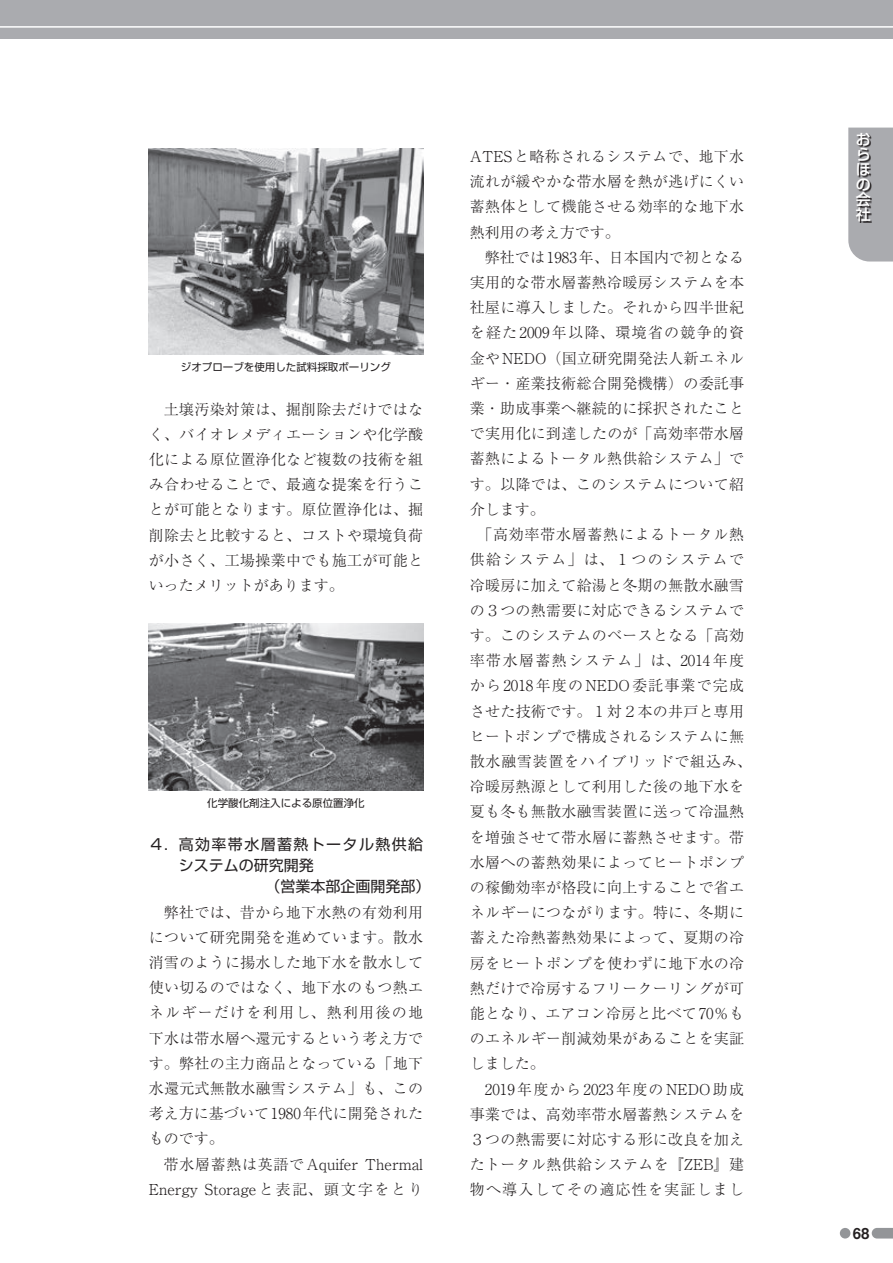
<style>
.page{position:relative;width:893px;height:1263px;background:#fff}
.page>*{position:absolute;margin:0;border:0;box-sizing:border-box;transform-origin:0 0}
.t1{font:300 15px/25.2px "Ryumin Pr 6 N";letter-spacing:.015em;color:#231f20;text-align:justify}
.t2{font:300 15px "Ryumin Pr 6 N";letter-spacing:.08em;color:#231f20}
.t3{font:300 15px "Ryumin Pr 6 N";letter-spacing:.05em;color:#231f20}
.t4{font:300 15px "Ryumin Pr 6 N";letter-spacing:.09em;color:#231f20}
.t5{font:15px "Shin Go Pr 6 N";color:#231f20}
.t6{font:300 15px "Ryumin Pr 6 N";letter-spacing:.095em;color:#231f20}
.t7{font:15px "Shin Go Pr 6 N";letter-spacing:.09em;color:#231f20}
.t8{font:300 15px "Ryumin Pr 6 N";letter-spacing:.085em;color:#231f20}
.t9{font:500 15px/15px "Shin Go Pr 6 N";color:#fff;text-align:justify}
.t10{font:15px "Midashi Go Pr 6 N MB31";color:#231f20}
.t11{font:10.5px "Shin Go Pr 6 N";color:#231f20}
</style>
<div class="page">
<div style="left:0;top:0;width:893px;height:38px;background:#aaabaf"></div>
<hr style="left:0;top:26px;width:893px;height:2px;background:#fff">
<div style="left:848px;top:128px;width:45px;height:133px;background:#aaabaf"></div>
<svg style="left:857px;top:134px;width:15px;height:89px"></svg>
<img style="left:149px;top:149px;width:274px;height:206px">
<img style="left:149px;top:623px;width:274px;height:167px">
<svg style="left:872px;top:1228px;width:21px;height:10px"></svg>
<div style="left:840px;top:1228px;width:10px;height:10px;background:#939598;border-radius:50%"></div>
<p class="t11" style="left:181px;top:359px;width:211px">ジオプローブを使用した試料採取ボーリング</p>
<p class="t1" style="left:149px;top:395px;width:276px;text-indent:15px">土壌汚染対策は、掘削除去だけではなく、バイオレメディエーションや化学酸化による原位置浄化など複数の技術を組み合わせることで、最適な提案を行うことが可能となります。原位置浄化は、掘削除去と比較すると、コストや環境負荷が小さく、工場操業中でも施工が可能といったメリットがあります。</p>
<p class="t11" style="left:207px;top:795px;width:159px">化学酸化剤注入による原位置浄化</p>
<p class="t7" style="left:149px;top:832px;width:276px">４．高効率帯水層蓄熱トータル熱供給</p>
<p class="t5" style="left:179px;top:853px;width:136px">システムの研究開発</p>
<p class="t5" style="left:266px;top:874px;width:166px">（営業本部企画開発部）</p>
<p class="t1" style="left:149px;top:898px;width:276px;text-indent:15px">弊社では、昔から地下水熱の有効利用について研究開発を進めています。散水消雪のように揚水した地下水を散水して使い切るのではなく、地下水のもつ熱エネルギーだけを利用し、熱利用後の地下水は帯水層へ還元するという考え方です。弊社の主力商品となっている「地下水還元式無散水融雪システム」も、この考え方に基づいて1980年代に開発されたものです。</p>
<p class="t1" style="left:149px;top:1150px;width:276px;text-align:right">帯水層蓄熱は英語でAquifer Thermal<br>Energy Storage と表記、頭文字をとり</p>
<p class="t1" style="left:470px;top:143px;width:276px">ATESと略称されるシステムで、地下水流れが緩やかな帯水層を熱が逃げにくい蓄熱体として機能させる効率的な地下水熱利用の考え方です。</p>
<p class="t1" style="left:485px;top:244px;width:261px">弊社では1983年、日本国内で初となる</p>
<p class="t1" style="left:470px;top:269px;width:276px">実用的な帯水層蓄熱冷暖房システムを本</p>
<p class="t1" style="left:470px;top:294px;width:276px">社屋に導入しました。それから四半世紀</p>
<p class="t2" style="left:470px;top:321px;width:276px">を経た2009年以降、環境省の競争的資</p>
<p class="t1" style="left:470px;top:345px;width:276px">金やNEDO（国立研究開発法人新エネル</p>
<p class="t1" style="left:470px;top:370px;width:276px">ギー・産業技術総合開発機構）の委託事</p>
<p class="t1" style="left:470px;top:395px;width:276px">業・助成事業へ継続的に採択されたこと</p>
<p class="t1" style="left:470px;top:420px;width:276px">で実用化に到達したのが「高効率帯水層</p>
<p class="t1" style="left:470px;top:445px;width:276px">蓄熱によるトータル熱供給システム」で</p>
<p class="t1" style="left:470px;top:471px;width:276px">す。以降では、このシステムについて紹</p>
<p class="t1" style="left:470px;top:496px;width:76px">介します。</p>
<p class="t3" style="left:477px;top:523px;width:268px">「高効率帯水層蓄熱によるトータル熱</p>
<p class="t8" style="left:470px;top:548px;width:276px">供給システム」は、１つのシステムで</p>
<p class="t1" style="left:470px;top:571px;width:276px">冷暖房に加えて給湯と冬期の無散水融雪</p>
<p class="t1" style="left:470px;top:597px;width:276px">の３つの熱需要に対応できるシステムで</p>
<p class="t1" style="left:470px;top:622px;width:276px">す。このシステムのベースとなる「高効</p>
<p class="t6" style="left:470px;top:649px;width:276px">率帯水層蓄熱システム」は、2014年度</p>
<p class="t2" style="left:470px;top:674px;width:276px">から2018年度のNEDO委託事業で完成</p>
<p class="t1" style="left:470px;top:697px;width:276px">させた技術です。１対２本の井戸と専用</p>
<p class="t1" style="left:470px;top:723px;width:276px">ヒートポンプで構成されるシステムに無</p>
<p class="t3" style="left:470px;top:749px;width:283px">散水融雪装置をハイブリッドで組込み、</p>
<p class="t1" style="left:470px;top:773px;width:276px">冷暖房熱源として利用した後の地下水を</p>
<p class="t1" style="left:470px;top:798px;width:276px">夏も冬も無散水融雪装置に送って冷温熱</p>
<p class="t1" style="left:470px;top:823px;width:276px">を増強させて帯水層に蓄熱させます。帯</p>
<p class="t1" style="left:470px;top:849px;width:276px">水層への蓄熱効果によってヒートポンプ</p>
<p class="t1" style="left:470px;top:874px;width:276px">の稼働効率が格段に向上することで省エ</p>
<p class="t1" style="left:470px;top:899px;width:276px">ネルギーにつながります。特に、冬期に</p>
<p class="t1" style="left:470px;top:924px;width:276px">蓄えた冷熱蓄熱効果によって、夏期の冷</p>
<p class="t1" style="left:470px;top:949px;width:276px">房をヒートポンプを使わずに地下水の冷</p>
<p class="t1" style="left:470px;top:975px;width:276px">熱だけで冷房するフリークーリングが可</p>
<p class="t1" style="left:470px;top:1000px;width:276px">能となり、エアコン冷房と比べて70％も</p>
<p class="t1" style="left:470px;top:1025px;width:276px">のエネルギー削減効果があることを実証</p>
<p class="t1" style="left:470px;top:1050px;width:76px">しました。</p>
<p class="t4" style="left:485px;top:1077px;width:261px">2019年度から2023年度のNEDO助成</p>
<p class="t1" style="left:470px;top:1101px;width:276px">事業では、高効率帯水層蓄熱システムを</p>
<p class="t1" style="left:470px;top:1126px;width:276px">３つの熱需要に対応する形に改良を加え</p>
<p class="t1" style="left:470px;top:1151px;width:276px">たトータル熱供給システムを『ZEB』建</p>
<p class="t2" style="left:470px;top:1178px;width:276px">物へ導入してその適応性を実証しまし</p>
<p class="t9" style="left:856px;top:131px;width:16px">おらほの会社</p>
<p class="t10" style="left:853px;top:1221px;width:18px">68</p>
</div>
